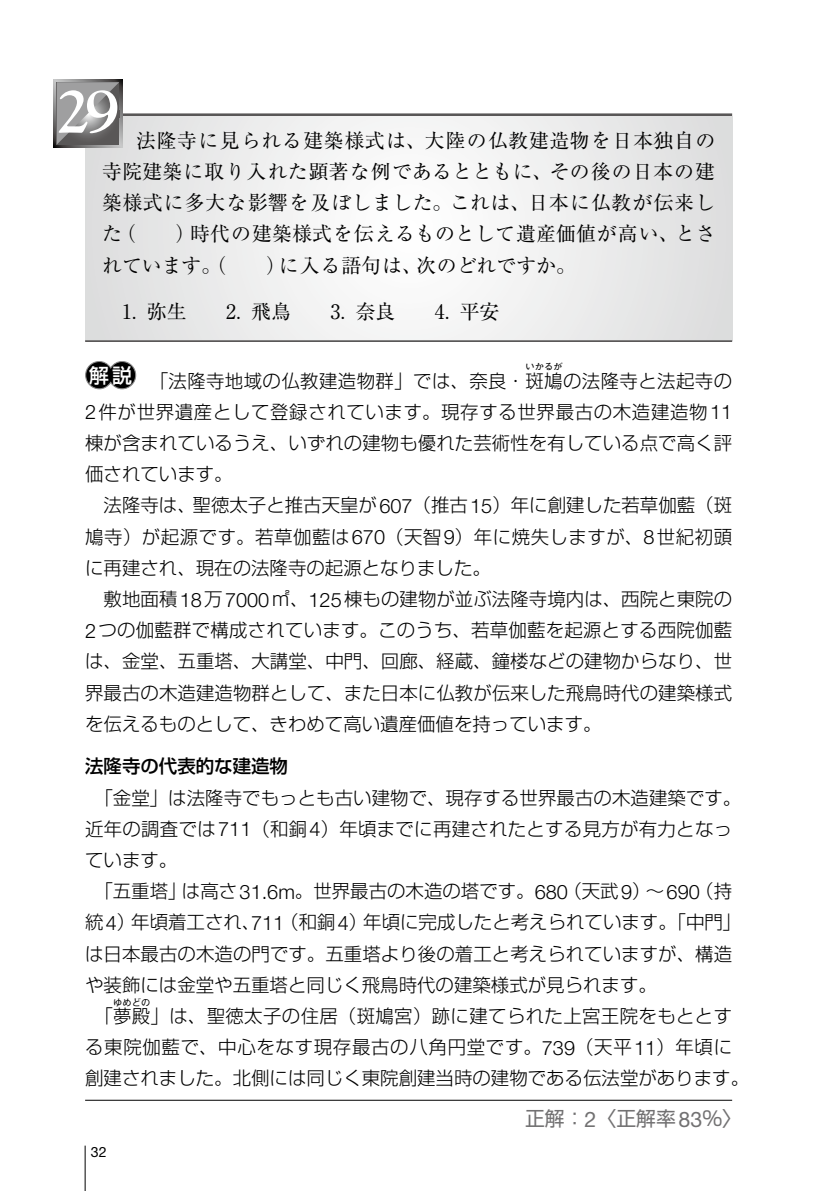
<style>
.page{position:relative;width:840px;height:1191px;background:#fff}
.page>*{position:absolute;margin:0;border:0;box-sizing:border-box;transform-origin:0 0}
.t1{font:700 62.4px "Goudy";color:#fff}
.t2{font:19.8px/31.2px "Ryumin Pro";letter-spacing:.005em;color:#000;text-align:justify}
.t3{font:19.8px "Shin Go Pro";color:#727172}
.t4{font:300 18.4px/31.2px "Shin Go Pro";color:#000;text-align:justify}
.t5{font:300 18.4px "Shin Go Pro";letter-spacing:.02em;color:#000}
.t6{font:500 18.4px "Shin Go Pro";color:#000}
.t7{font:14.2px "Helvetica Neue LT Std";color:#000}
.t8{font:300 9.2px "Shin Go Pro";letter-spacing:.01em;color:#000}
.s1{font-family:"Helvetica Neue LT Std";font-size:19.8px}
.s2{font-family:"Helvetica Neue LT Std";font-size:21.4px}
</style>
<div class="page">
<hr style="left:85px;top:113px;width:646px;height:3px;background:#595757">
<hr style="left:85px;top:1145px;width:1px;height:46px;background:#000">
<hr style="left:85px;top:1100px;width:646px;height:1px;background:#000">
<svg style="left:85px;top:361px;width:52px;height:29px"></svg>
<svg style="left:85px;top:116px;width:646px;height:224px"></svg>
<svg style="left:54px;top:79px;width:68px;height:68px"></svg>
<svg style="left:57px;top:82px;width:62px;height:63px;background:#898889"></svg>
<hr style="left:85px;top:340px;width:646px;height:2px;background:#595757">
<h1 class="t1" style="left:56px;top:72px;width:65px">29</h1>
<p class="t2" style="left:102px;top:124px;width:614px;text-indent:34px">法隆寺に見られる建築様式は、大陸の仏教建造物を日本独自の寺院建築に取り入れた顕著な例であるとともに、その後の日本の建築様式に多大な影響を及ぼしました。これは、日本に仏教が伝来した（　　）時代の建築様式を伝えるものとして遺産価値が高い、とされています。（　　）に入る語句は、次のどれですか。</p>
<p class="t2" style="left:102px;top:295px;width:398px">　1．弥生　　2．飛鳥　　3．奈良　　4．平安</p>
<p class="t8" style="left:525px;top:359px;width:39px">いかるが</p>
<p class="t4" style="left:85px;top:394px;width:648px"><span class="s1">2</span>件が世界遺産として登録されています。現存する世界最古の木造建造物<span class="s1">11</span>棟が含まれているうえ、いずれの建物も優れた芸術性を有している点で高く評価されています。</p>
<p class="t4" style="left:85px;top:487px;width:648px;text-indent:18px">法隆寺は、聖徳太子と推古天皇が<span class="s1">607</span>（推古<span class="s1">15</span>）年に創建した若草伽藍（斑鳩寺）が起源です。若草伽藍は<span class="s1">670</span>（天智<span class="s1">9</span>）年に焼失しますが、<span class="s1">8</span>世紀初頭に再建され、現在の法隆寺の起源となりました。</p>
<p class="t4" style="left:85px;top:581px;width:648px;text-indent:18px">敷地面積<span class="s1">18</span>万<span class="s1">7000</span>㎡、<span class="s1">125</span>棟もの建物が並ぶ法隆寺境内は、西院と東院の<span class="s1">2</span>つの伽藍群で構成されています。このうち、若草伽藍を起源とする西院伽藍は、金堂、五重塔、大講堂、中門、回廊、経蔵、鐘楼などの建物からなり、世界最古の木造建造物群として、また日本に仏教が伝来した飛鳥時代の建築様式を伝えるものとして、きわめて高い遺産価値を持っています。</p>
<p class="t6" style="left:85px;top:751px;width:204px">法隆寺の代表的な建造物</p>
<p class="t4" style="left:94px;top:779px;width:648px">「金堂」は法隆寺でもっとも古い建物で、現存する世界最古の木造建築です。</p>
<p class="t4" style="left:85px;top:811px;width:648px">近年の調査では<span class="s1">711</span>（和銅<span class="s1">4</span>）年頃までに再建されたとする見方が有力となっ</p>
<p class="t4" style="left:85px;top:842px;width:94px">ています。</p>
<p class="t4" style="left:94px;top:873px;width:639px">「五重塔」は高さ<span class="s1">31.6m</span>。世界最古の木造の塔です。<span class="s1">680</span>（天武<span class="s1">9</span>）～<span class="s1">690</span>（持</p>
<p class="t4" style="left:85px;top:904px;width:657px">統<span class="s1">4</span>）年頃着工され、<span class="s1">711</span>（和銅<span class="s1">4</span>）年頃に完成したと考えられています。「中門」</p>
<p class="t4" style="left:85px;top:935px;width:648px">は日本最古の木造の門です。五重塔より後の着工と考えられていますが、構造</p>
<p class="t4" style="left:85px;top:967px;width:573px">や装飾には金堂や五重塔と同じく飛鳥時代の建築様式が見られます。</p>
<p class="t5" style="left:94px;top:1000px;width:639px">「夢殿」は、聖徳太子の住居（斑鳩宮）跡に建てられた上宮王院をもととす</p>
<p class="t5" style="left:89px;top:365px;width:644px"><sup>解説</sup> 「法隆寺地域の仏教建造物群」では、奈良・斑鳩の法隆寺と法起寺の</p>
<p class="t8" style="left:113px;top:994px;width:39px">ゆめどの</p>
<p class="t4" style="left:85px;top:1029px;width:665px">る東院伽藍で、中心をなす現存最古の八角円堂です。<span class="s1">739</span>（天平<span class="s1">11</span>）年頃に創建されました。北側には同じく東院創建当時の建物である伝法堂があります。</p>
<p class="t7" style="left:91px;top:1143px;width:17px">32</p>
<p class="t3" style="left:524px;top:1102px;width:218px">正解：<span class="s2">2</span>〈正解率<span class="s2">83</span>％〉</p>
</div>
